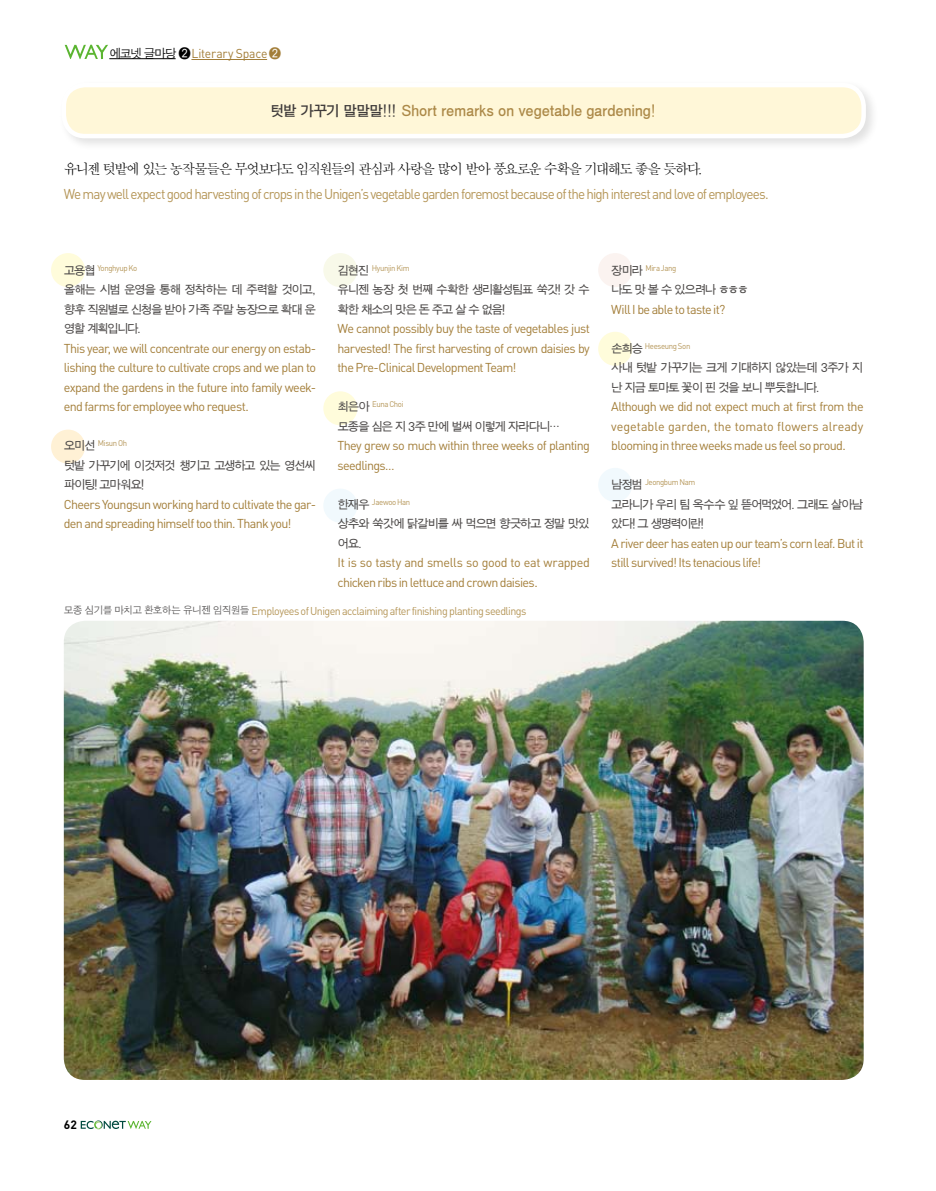
<style>
.page{position:relative;width:936px;height:1191px;background:#fff}
.page>*{position:absolute;margin:0;border:0;box-sizing:border-box;transform-origin:0 0}
.t1{font:14.25px "SMT Gothic Std";letter-spacing:-.07em;color:#ac8948}
.t2{font:14.1px/26.2px "DIN";letter-spacing:-.065em;color:#b59658;scale:.95 1}
.t3{font:12.75px/19.5px "DIN";letter-spacing:-.05em;color:#a37e39}
.t4{font:12.75px "DIN";letter-spacing:-.015em;color:#a37e39;scale:.95 1}
.t5{font:12px/19.5px "SMJ Gothic 10 Std";letter-spacing:-.135em;color:#4c4948}
.t6{font:700 12px "DIN";color:#000}
.t7{font:11.25px "DIN";letter-spacing:-.05em;color:#b59658;scale:.95 1}
.t8{font:8.25px "DIN";letter-spacing:-.05em;color:#b59658;scale:.95 1}
.s1{font-family:"SMJ Gothic Std";font-size:12.3px;color:#000}
.s2{font-family:"SMJ Gothic Std";font-size:12.3px}
.s3{color:#3f3b3a}
.s4{font-family:"SMSS Myung Jo Std";color:#000}
.s5{font-family:"SMJ Gothic 10 Std";font-size:12px;color:#4c4948}
.s6{font-family:"SMJ Gothic Std";font-size:10.2px;color:#595757}
</style>
<div class="page">
<div style="left:51px;top:253px;width:34px;height:34px;background:#fffcdb;border-radius:50%"></div>
<div style="left:323px;top:253px;width:34px;height:34px;background:#f8f9e9;border-radius:50%"></div>
<div style="left:598px;top:253px;width:34px;height:34px;background:#fbf3f0;border-radius:50%"></div>
<div style="left:598px;top:468px;width:34px;height:34px;background:#f1f9fd;border-radius:50%"></div>
<div style="left:598px;top:332px;width:34px;height:34px;background:#fffcdb;border-radius:50%"></div>
<div style="left:323px;top:488px;width:34px;height:34px;background:#f1f9fd;border-radius:50%"></div>
<div style="left:323px;top:391px;width:34px;height:34px;background:#fffcdb;border-radius:50%"></div>
<div style="left:51px;top:429px;width:34px;height:34px;background:#fff1d5;border-radius:50%"></div>
<hr style="left:109px;top:58px;width:67px;height:1px;background:#000">
<hr style="left:191px;top:59px;width:76px;height:1px;background:#a37e39">
<svg style="left:65px;top:45px;width:43px;height:14px"></svg>
<svg style="left:81px;top:1120px;width:70px;height:9px"></svg>
<img style="left:64px;top:621px;width:799px;height:459px">
<div style="left:58px;top:80px;width:821px;height:71px;background:#000;opacity:.12"></div>
<div style="left:64px;top:85px;width:799px;height:51px;background:#fff7d8;border-radius:21px"></div>
<div style="left:62px;top:83px;width:803px;height:55px;border:4px solid #fff;border-radius:21px"></div>
<p class="t4" style="left:109px;top:45px;width:182px"><span class="s1">에코넷 글마당❷</span>Literary Space<span class="s2">❷</span></p>
<p class="t1" style="left:270px;top:103px;width:387px"><span class="s3">텃밭 가꾸기 말말말!!!</span> Short remarks on vegetable gardening!</p>
<p class="t2" style="left:64px;top:154px;width:743px"><span class="s4">유니젠 텃밭에 있는 농작물들은 무엇보다도 임직원들의 관심과 사랑을 많이 받아 풍요로운 수확을 기대해도 좋을 듯하다.<br></span>We may well expect good harvesting of crops in the Unigen’s vegetable garden foremost because of the high interest and love of employees.</p>
<p class="t8" style="left:64px;top:263px;width:79px"><span class="s5">고용협</span> Yonghyup Ko</p>
<p class="t5" style="left:64px;top:280px;width:254px;text-align:justify">올해는 시범 운영을 통해 정착하는 데 주력할 것이고, 향후 직원별로 신청을 받아 가족 주말 농장으로 확대 운 영할 계획입니다.</p>
<p class="t3" style="left:64px;top:338px;width:254px;text-align:justify">This year, we will concentrate our energy on estab&shy;lishing the culture to cultivate crops and we plan to expand the gardens in the future into family week&shy;end farms for employee who request.</p>
<p class="t8" style="left:64px;top:438px;width:68px"><span class="s5">오미선</span> Misun Oh</p>
<p class="t5" style="left:64px;top:456px;width:254px">텃밭 가꾸기에 이것저것 챙기고 고생하고 있는 영선씨 파이팅! 고마워요!</p>
<p class="t3" style="left:64px;top:494px;width:254px">Cheers Youngsun working hard to cultivate the gar&shy;den and spreading himself too thin. Thank you!</p>
<p class="t8" style="left:337px;top:263px;width:77px"><span class="s5">김현진</span> Hyunjin Kim</p>
<p class="t5" style="left:337px;top:280px;width:254px">유니젠 농장 첫 번째 수확한 생리활성팀표 쑥갓! 갓 수 확한 채소의 맛은 돈 주고 살 수 없음!</p>
<p class="t3" style="left:337px;top:319px;width:254px;text-align:justify">We cannot possibly buy the taste of vegetables just harvested! The first harvesting of crown daisies by the Pre-Clinical Development Team!</p>
<p class="t8" style="left:337px;top:399px;width:71px"><span class="s5">최은아</span> Euna Choi</p>
<p class="t5" style="left:337px;top:417px;width:224px">모종을 심은 지 3주 만에 벌써 이렇게 자라다니…</p>
<p class="t3" style="left:337px;top:436px;width:254px">They grew so much within three weeks of planting seedlings…</p>
<p class="t8" style="left:337px;top:497px;width:78px"><span class="s5">한재우</span> Jaewoo Han</p>
<p class="t5" style="left:337px;top:514px;width:254px">상추와 쑥갓에 닭갈비를 싸 먹으면 향긋하고 정말 맛있 어요.</p>
<p class="t3" style="left:337px;top:553px;width:254px">It is so tasty and smells so good to eat wrapped chicken ribs in lettuce and crown daisies.</p>
<p class="t7" style="left:64px;top:604px;width:488px"><span class="s6">모종 심기를 마치고 환호하는 유니젠 임직원들</span> Employees of Unigen acclaiming after finishing planting seedlings</p>
<p class="t8" style="left:611px;top:263px;width:70px"><span class="s5">장미라</span> Mira Jang</p>
<p class="t5" style="left:611px;top:280px;width:139px">나도 맛 볼 수 있으려나 ㅎㅎㅎ</p>
<p class="t3" style="left:611px;top:299px;width:116px">Will I be able to taste it?</p>
<p class="t8" style="left:611px;top:341px;width:85px"><span class="s5">손희승</span> Heeseung Son</p>
<p class="t5" style="left:611px;top:358px;width:254px">사내 텃밭 가꾸기는 크게 기대하지 않았는데 3주가 지 난 지금 토마토 꽃이 핀 것을 보니 뿌듯합니다.</p>
<p class="t3" style="left:611px;top:397px;width:254px;text-align:justify">Although we did not expect much at first from the vegetable garden, the tomato flowers already blooming in three weeks made us feel so proud.</p>
<p class="t8" style="left:611px;top:477px;width:90px"><span class="s5">남정범</span> Jeongbum Nam</p>
<p class="t5" style="left:611px;top:495px;width:254px">고라니가 우리 팀 옥수수 잎 뜯어먹었어. 그래도 살아남 았다! 그 생명력이란!</p>
<p class="t3" style="left:611px;top:533px;width:254px">A river deer has eaten up our team’s corn leaf. But it still survived! Its tenacious life!</p>
<p class="t6" style="left:64px;top:1117px;width:15px">62</p>
</div>
